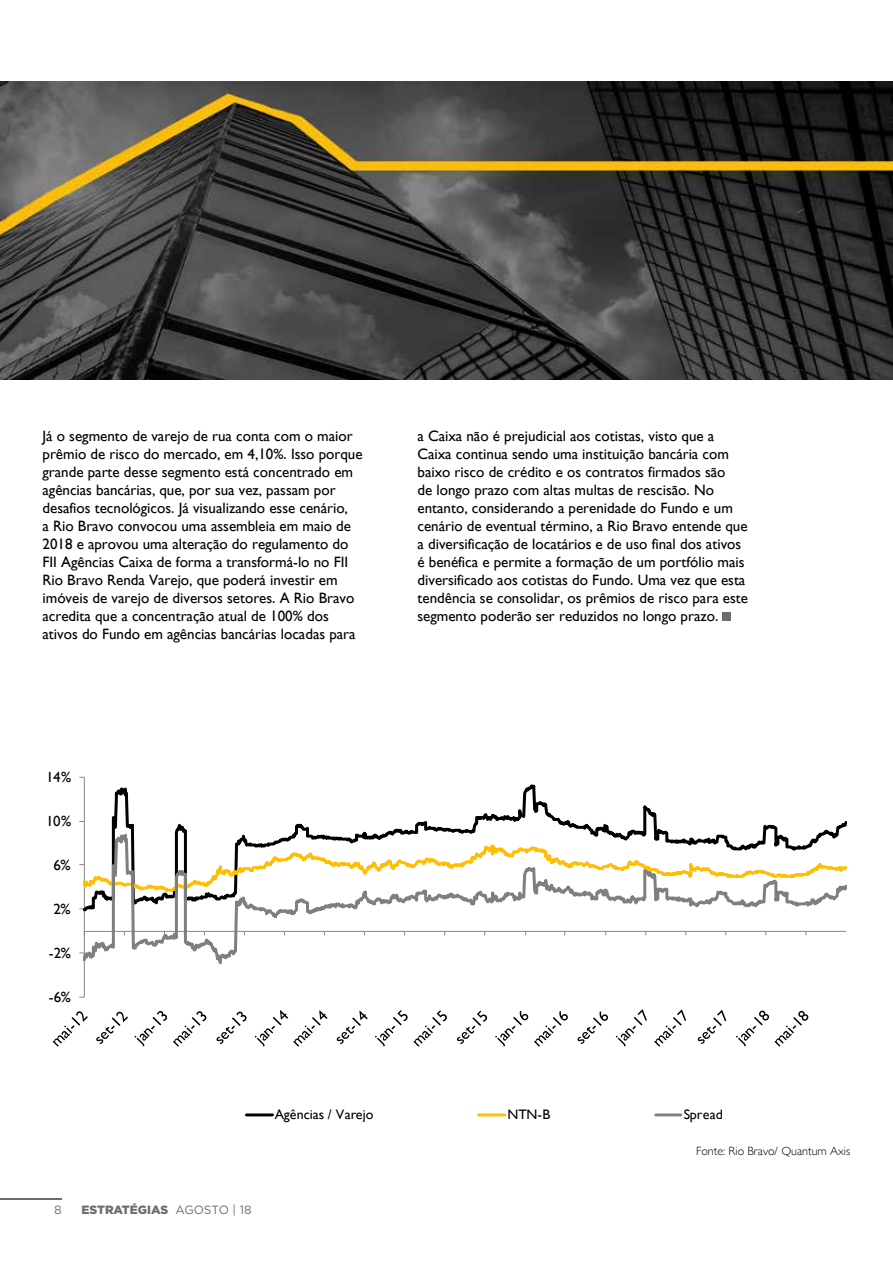
<style>
.page{position:relative;width:893px;height:1263px;background:#fff}
.page>*{position:absolute;margin:0;border:0;box-sizing:border-box;transform-origin:0 0}
.t1{font:15px/18px "Gill Sans";color:#000}
.t2{font:14.7px "Gill Sans";color:#000}
.t3{font:13.8px "Gill Sans";color:#000}
.t4{font:300 12px "Gill Sans";color:#000}
.t5{font:900 12px "Gotham";letter-spacing:-.005em;color:#6f6c6f}
.t6{font:12px "Gotham";color:#6f6c6f}
.s1{font-weight:400}
</style>
<div class="page">
<hr style="left:0;top:1198px;width:62px;height:1px;background:#6f6c6f">
<div style="left:722px;top:612px;width:9px;height:8px;background:#6f6c6f"></div>
<svg style="left:84px;top:777px;width:762px;height:221px"></svg>
<svg style="left:52px;top:1010px;width:395px;height:37px"></svg>
<svg style="left:457px;top:1010px;width:31px;height:34px"></svg>
<svg style="left:495px;top:1009px;width:314px;height:38px"></svg>
<hr style="left:246px;top:1113px;width:26px;height:3px;background:#000">
<hr style="left:479px;top:1113px;width:26px;height:3px;background:#ffbe04">
<hr style="left:656px;top:1113px;width:25px;height:3px;background:#7f7f7f">
<img style="left:0;top:82px;width:893px;height:297px">
<p class="t1" style="left:43px;top:426px;width:322px">Já o segmento de varejo de rua conta com o maior prêmio de risco do mercado, em 4,10%. Isso porque grande parte desse segmento está concentrado em agências bancárias, que, por sua vez, passam por desafios tecnológicos. Já visualizando esse cenário,<br>a Rio Bravo convocou uma assembleia em maio de 2018 e aprovou uma alteração do regulamento do FII Agências Caixa de forma a transformá-lo no FII Rio Bravo Renda Varejo, que poderá investir em imóveis de varejo de diversos setores. A Rio Bravo acredita que a concentração atual de 100% dos ativos do Fundo em agências bancárias locadas para</p>
<p class="t1" style="left:417px;top:426px;width:332px">a Caixa não é prejudicial aos cotistas, visto que a Caixa continua sendo uma instituição bancária com baixo risco de crédito e os contratos firmados são<br>de longo prazo com altas multas de rescisão. No entanto, considerando a perenidade do Fundo e um cenário de eventual término, a Rio Bravo entende que a diversificação de locatários e de uso final dos ativos é benéfica e permite a formação de um portfólio mais diversificado aos cotistas do Fundo. Uma vez que esta tendência se consolidar, os prêmios de risco para este segmento poderão ser reduzidos no longo prazo.</p>
<p class="t2" style="left:46px;top:768px;width:27px">14%</p>
<p class="t2" style="left:46px;top:812px;width:27px">10%</p>
<p class="t2" style="left:54px;top:856px;width:19px">6%</p>
<p class="t2" style="left:54px;top:900px;width:19px">2%</p>
<p class="t2" style="left:49px;top:944px;width:24px">-2%</p>
<p class="t2" style="left:49px;top:988px;width:24px">-6%</p>
<p class="t6" style="left:54px;top:1202px;width:9px">8</p>
<p class="t5" style="left:82px;top:1202px;width:172px">ESTRATÉGIAS <span class="s1">AGOSTO | 18</span></p>
<p class="t3" style="left:275px;top:1106px;width:100px">Agências / Varejo</p>
<p class="t3" style="left:507px;top:1106px;width:44px">NTN-B</p>
<p class="t3" style="left:684px;top:1106px;width:41px">Spread</p>
<p class="t4" style="left:696px;top:1144px;width:156px">Fonte: Rio Bravo/ Quantum Axis</p>
</div>
